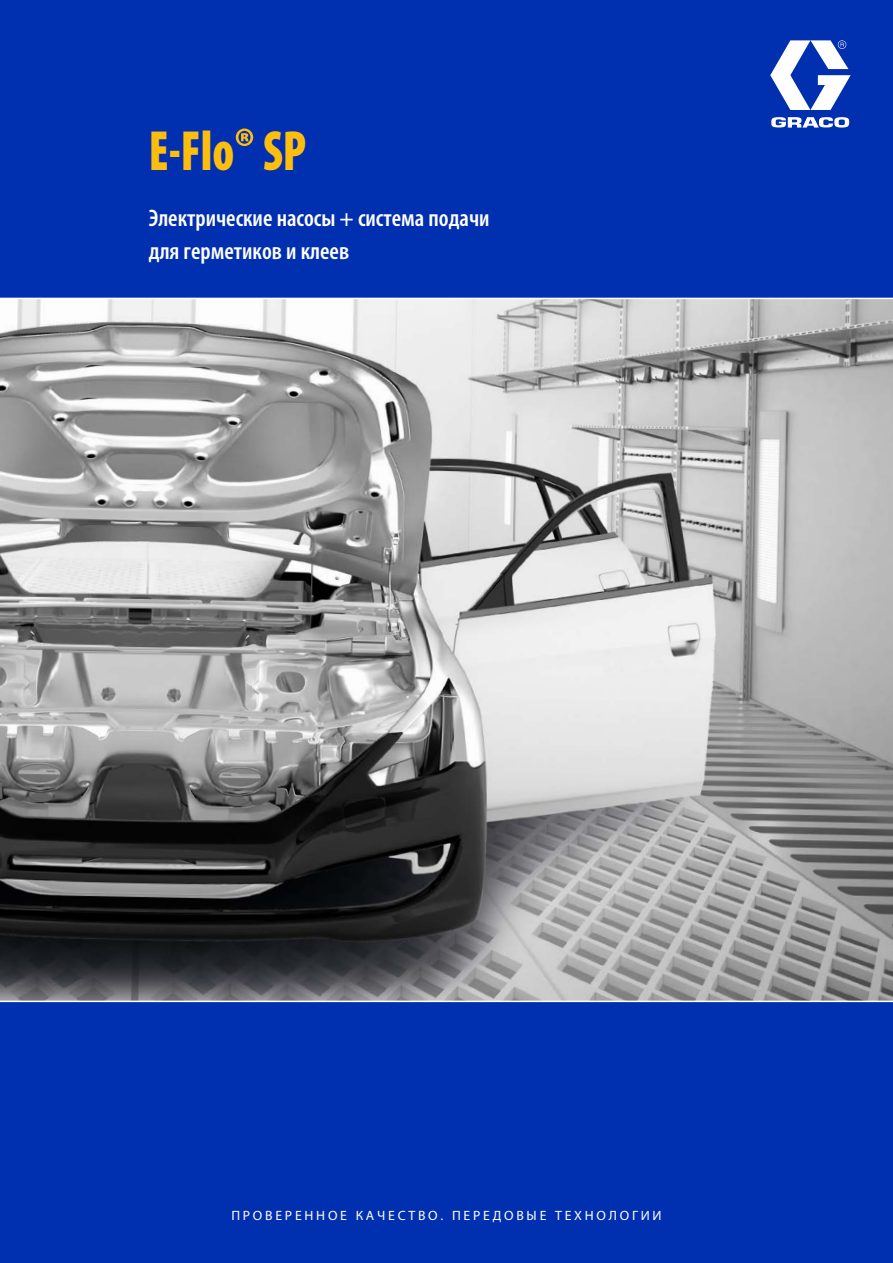
<style>
.page{position:relative;width:893px;height:1263px;background:#002fb0}
.page>*{position:absolute;margin:0;border:0;box-sizing:border-box;transform-origin:0 0}
.t1{font:900 condensed 57px "Myriad Pro";color:#ffbe0e;scale:.85 1}
.t2{font:600 condensed 24px/33px "Myriad Pro";color:#fff}
.t3{font:13.5px "Myriad Pro";letter-spacing:.2em;color:#fff}
.s1{font-size:54px}
</style>
<div class="page">
<svg style="left:770px;top:40px;width:81px;height:70px"></svg>
<svg style="left:771px;top:117px;width:78px;height:11px"></svg>
<img style="left:0;top:299px;width:893px;height:701px">
<hr style="left:0;top:1000px;width:893px;height:2px;background:#fff">
<hr style="left:0;top:298px;width:893px;height:1px;background:#fff">
<h1 class="t1" style="left:149px;top:115px;width:187px">E-Flo<span class="s1">®</span> SP</h1>
<p class="t2" style="left:149px;top:201px;width:342px">Электрические насосы + система подачи для герметиков и клеев</p>
<p class="t3" style="left:231px;top:1207px;width:432px">ПРОВЕРЕННОЕ КАЧЕСТВО. ПЕРЕДОВЫЕ ТЕХНОЛОГИИ</p>
</div>
